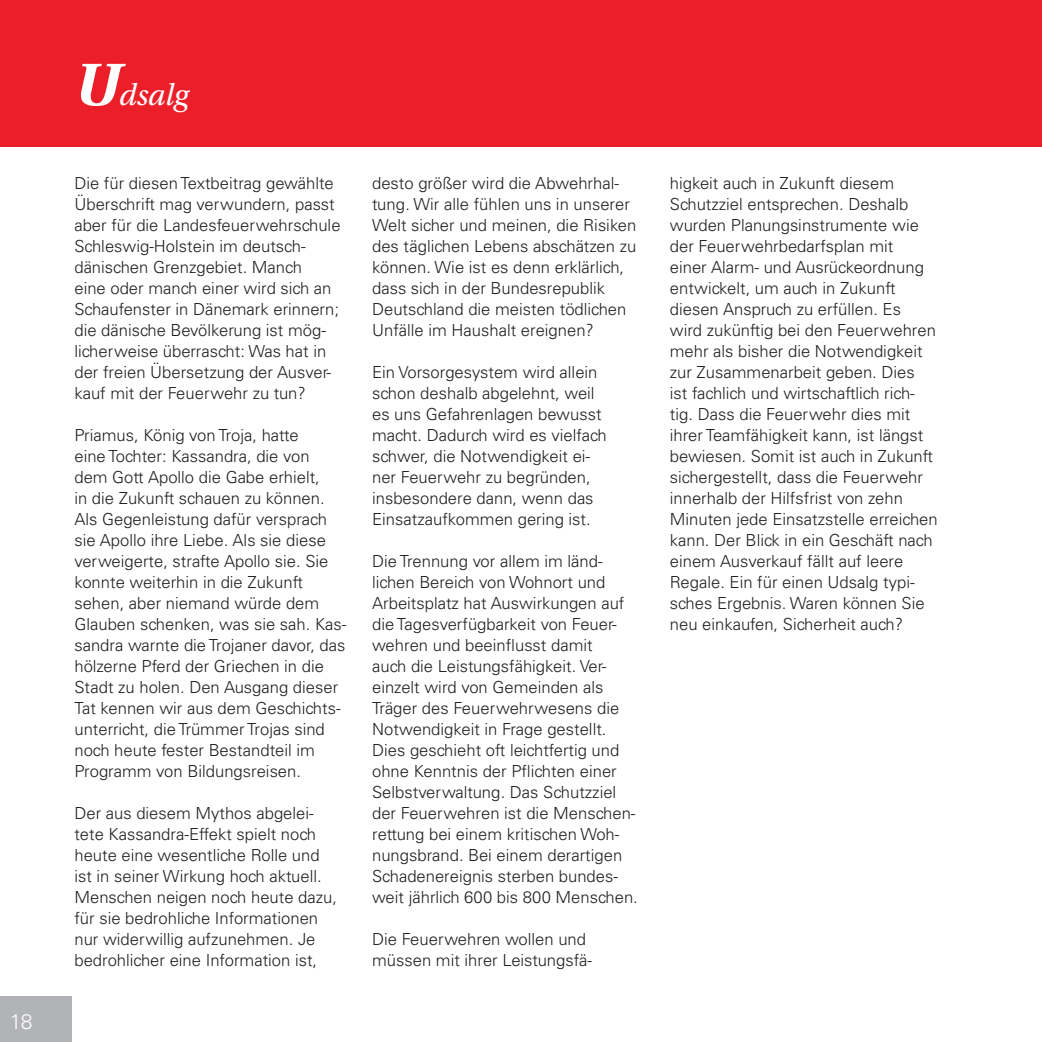
<style>
.page{position:relative;width:1042px;height:1042px;background:#fff}
.page>*{position:absolute;margin:0;border:0;box-sizing:border-box;transform-origin:0 0}
.t1{font:italic 31.5px "Utopia Std";letter-spacing:-.005em;color:#fff}
.t2{font:300 21px "Univers LT Std";color:#fff}
.t3{font:300 16.62px/21px "Univers LT Std";color:#231f20}
.s1{font-weight:700;font-size:63px}
</style>
<div class="page">
<div style="left:0;top:0;width:1042px;height:147px;background:#ec1e29"></div>
<div style="left:0;top:996px;width:71px;height:46px;background:#b2b3b7"></div>
<p class="t2" style="left:10px;top:1009px;width:24px">18</p>
<p class="t1" style="left:74px;top:78px;width:116px"><span class="s1">U</span>dsalg</p>
<p class="t3" style="left:74px;top:173px;width:268px">Die für diesen Textbeitrag gewählte Überschrift mag verwundern, passt aber für die Landesfeuerwehrschule Schleswig-Holstein im deutsch&shy;dänischen Grenzgebiet. Manch<br>eine oder manch einer wird sich an Schaufenster in Dänemark erinnern; die dänische Bevölkerung ist mög&shy;licherweise überrascht: Was hat in der freien Übersetzung der Ausver&shy;kauf mit der Feuerwehr zu tun?</p>
<p class="t3" style="left:74px;top:425px;width:273px">Priamus, König von Troja, hatte<br>eine Tochter: Kassandra, die von dem Gott Apollo die Gabe erhielt,<br>in die Zukunft schauen zu können.<br>Als Gegenleistung dafür versprach sie Apollo ihre Liebe. Als sie diese verweigerte, strafte Apollo sie. Sie konnte weiterhin in die Zukunft sehen, aber niemand würde dem Glauben schenken, was sie sah. Kas&shy;sandra warnte die Trojaner davor, das hölzerne Pferd der Griechen in die Stadt zu holen. Den Ausgang dieser Tat kennen wir aus dem Geschichts&shy;unterricht, die Trümmer Trojas sind noch heute fester Bestandteil im Programm von Bildungsreisen.</p>
<p class="t3" style="left:74px;top:803px;width:264px">Der aus diesem Mythos abgelei&shy;tete Kassandra-Effekt spielt noch heute eine wesentliche Rolle und ist in seiner Wirkung hoch aktuell.<br>Menschen neigen noch heute dazu, für sie bedrohliche Informationen nur widerwillig aufzunehmen. Je bedrohlicher eine Information ist,</p>
<p class="t3" style="left:372px;top:173px;width:266px">desto größer wird die Abwehrhal&shy;tung. Wir alle fühlen uns in unserer Welt sicher und meinen, die Risiken des täglichen Lebens abschätzen zu können. Wie ist es denn erklärlich, dass sich in der Bundesrepublik Deutschland die meisten tödlichen Unfälle im Haushalt ereignen?</p>
<p class="t3" style="left:372px;top:361px;width:236px">Ein Vorsorgesystem wird allein schon deshalb abgelehnt, weil es uns Gefahrenlagen bewusst macht. Dadurch wird es vielfach schwer, die Notwendigkeit ei&shy;ner Feuerwehr zu begründen, insbesondere dann, wenn das<br>Einsatzaufkommen gering ist.</p>
<p class="t3" style="left:372px;top:550px;width:267px">Die Trennung vor allem im länd&shy;lichen Bereich von Wohnort und Arbeitsplatz hat Auswirkungen auf die Tagesverfügbarkeit von Feuer&shy;wehren und beeinflusst damit<br>auch die Leistungsfähigkeit. Ver&shy;einzelt wird von Gemeinden als Träger des Feuerwehrwesens die Notwendigkeit in Frage gestellt.<br>Dies geschieht oft leichtfertig und ohne Kenntnis der Pflichten einer Selbstverwaltung. Das Schutzziel der Feuerwehren ist die Menschen&shy;rettung bei einem kritischen Woh&shy;nungsbrand. Bei einem derartigen Schadenereignis sterben bundes&shy;weit jährlich 600 bis 800 Menschen.</p>
<p class="t3" style="left:372px;top:928px;width:222px">Die Feuerwehren wollen und müssen mit ihrer Leistungsfä-</p>
<p class="t3" style="left:670px;top:172px;width:269px">higkeit auch in Zukunft diesem Schutzziel entsprechen. Deshalb wurden Planungsinstrumente wie der Feuerwehrbedarfsplan mit<br>einer Alarm- und Ausrückeordnung entwickelt, um auch in Zukunft diesen Anspruch zu erfüllen. Es<br>wird zukünftig bei den Feuerwehren mehr als bisher die Notwendigkeit zur Zusammenarbeit geben. Dies<br>ist fachlich und wirtschaftlich rich&shy;tig. Dass die Feuerwehr dies mit ihrer Teamfähigkeit kann, ist längst bewiesen. Somit ist auch in Zukunft sichergestellt, dass die Feuerwehr innerhalb der Hilfsfrist von zehn Minuten jede Einsatzstelle erreichen kann. Der Blick in ein Geschäft nach einem Ausverkauf fällt auf leere Regale. Ein für einen Udsalg typi&shy;sches Ergebnis. Waren können Sie neu einkaufen, Sicherheit auch?</p>
</div>
